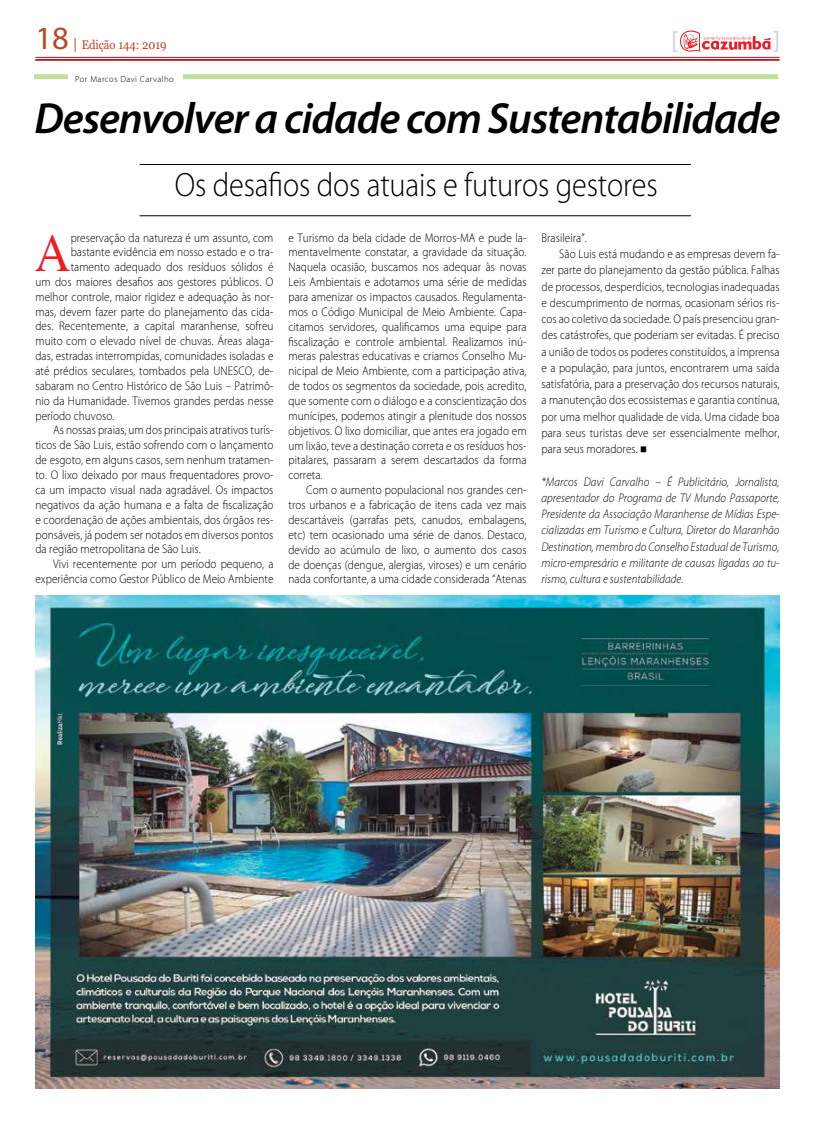
<style>
.page{position:relative;width:815px;height:1124px;background:#fff}
.page>*{position:absolute;margin:0;border:0;box-sizing:border-box;transform-origin:0 0}
.t1{font:55px "Times";color:#ed1d24;scale:.9 1}
.t2{font:italic 600 43.75px "Myriad Pro";letter-spacing:-.025em;color:#000}
.t3{font:300 33.75px "Myriad Pro";letter-spacing:-.005em;color:#000;scale:.9 1}
.t4{font:300 12.5px/14.9px "Myriad Pro";letter-spacing:.005em;color:#000;text-align:justify;scale:.9 1}
.t5{font:italic 300 12.5px/16.2px "Myriad Pro";letter-spacing:.005em;color:#000;text-align:justify;scale:.9 1}
.t6{font:12.5px "Georgia";color:#b74726;scale:.9 1}
.t7{font:300 8.75px "Myriad Pro";letter-spacing:.05em;color:#000}
.s1{font-family:"Myriad Pro";font-size:32.5px}
.s2{font-size:15px}
</style>
<div class="page">
<img style="left:673px;top:31px;width:105px;height:20px">
<div style="left:679px;top:30px;width:93px;height:22px;background:#fff"></div>
<svg style="left:680px;top:30px;width:91px;height:22px"></svg>
<hr style="left:35px;top:57px;width:745px;height:1px;background:#c4161c">
<hr style="left:35px;top:59px;width:745px;height:2px;background:#c4161c">
<div style="left:34px;top:74px;width:744px;height:5px;background:#c4df9b"></div>
<img style="left:35px;top:595px;width:744px;height:493px">
<div style="left:68px;top:72px;width:115px;height:15px;background:#fff"></div>
<hr style="left:140px;top:164px;width:551px;height:1px;background:#000">
<hr style="left:140px;top:215px;width:551px;height:1px;background:#000">
<p class="t6" style="left:35px;top:37px;width:147px"><span class="s1">18</span> <span class="s2">|</span> Edição 144: 2019</p>
<p class="t7" style="left:75px;top:74px;width:100px">Por Marcos Davi Carvalho</p>
<h2 class="t2" style="left:35px;top:90px;width:747px">Desenvolver a cidade com Sustentabilidade</h2>
<h3 class="t3" style="left:175px;top:165px;width:538px">Os desafios dos atuais e futuros gestores</h3>
<h1 class="t1" style="left:35px;top:212px;width:41px">A</h1>
<p class="t4" style="left:71px;top:230px;width:227px">preservação da natureza é um assunto, com</p>
<p class="t4" style="left:71px;top:244px;width:227px">bastante evidência em nosso estado e o tra-</p>
<p class="t4" style="left:71px;top:259px;width:227px">tamento adequado dos resíduos sólidos é</p>
<p class="t4" style="left:35px;top:274px;width:266px">um dos maiores desafios aos gestores públicos. O</p>
<p class="t4" style="left:35px;top:289px;width:266px">melhor controle, maior rigidez e adequação às nor-</p>
<p class="t4" style="left:35px;top:304px;width:266px">mas, devem fazer parte do planejamento das cida-</p>
<p class="t4" style="left:35px;top:318px;width:266px">des. Recentemente, a capital maranhense, sofreu</p>
<p class="t4" style="left:35px;top:333px;width:266px">muito com o elevado nível de chuvas. Áreas alaga-</p>
<p class="t4" style="left:35px;top:348px;width:266px">das, estradas interrompidas, comunidades isoladas e</p>
<p class="t4" style="left:35px;top:363px;width:266px">até prédios seculares, tombados pela UNESCO, de-</p>
<p class="t4" style="left:35px;top:378px;width:266px">sabaram no Centro Histórico de São Luis – Patrimô-</p>
<p class="t4" style="left:35px;top:393px;width:266px">nio da Humanidade. Tivemos grandes perdas nesse</p>
<p class="t4" style="left:35px;top:408px;width:89px">período chuvoso.</p>
<p class="t4" style="left:53px;top:422px;width:246px">As nossas praias, um dos principais atrativos turís-</p>
<p class="t4" style="left:35px;top:437px;width:266px">ticos de São Luis, estão sofrendo com o lançamento</p>
<p class="t4" style="left:35px;top:452px;width:266px">de esgoto, em alguns casos, sem nenhum tratamen-</p>
<p class="t4" style="left:35px;top:467px;width:266px">to. O lixo deixado por maus frequentadores provo-</p>
<p class="t4" style="left:35px;top:482px;width:266px">ca um impacto visual nada agradável. Os impactos</p>
<p class="t4" style="left:35px;top:497px;width:266px">negativos da ação humana e a falta de fiscalização</p>
<p class="t4" style="left:35px;top:512px;width:266px">e coordenação de ações ambientais, dos órgãos res-</p>
<p class="t4" style="left:35px;top:527px;width:266px">ponsáveis, já podem ser notados em diversos pontos</p>
<p class="t4" style="left:35px;top:541px;width:185px">da região metropolitana de São Luis.</p>
<p class="t4" style="left:53px;top:556px;width:246px">Vivi recentemente por um período pequeno, a</p>
<p class="t4" style="left:35px;top:571px;width:266px">experiência como Gestor Público de Meio Ambiente</p>
<p class="t4" style="left:288px;top:230px;width:266px">e Turismo da bela cidade de Morros-MA e pude la&shy;mentavelmente constatar, a gravidade da situação.<br>Naquela ocasião, buscamos nos adequar às novas Leis Ambientais e adotamos uma série de medidas para amenizar os impactos causados. Regulamenta&shy;mos o Código Municipal de Meio Ambiente. Capa&shy;citamos servidores, qualificamos uma equipe para fiscalização e controle ambiental. Realizamos inú&shy;meras palestras educativas e criamos Conselho Mu&shy;nicipal de Meio Ambiente, com a participação ativa, de todos os segmentos da sociedade, pois acredito, que somente com o diálogo e a conscientização dos munícipes, podemos atingir a plenitude dos nossos objetivos. O lixo domiciliar, que antes era jogado em um lixão, teve a destinação correta e os resíduos hos&shy;pitalares, passaram a serem descartados da forma correta.</p>
<p class="t4" style="left:288px;top:482px;width:266px;text-indent:18px">Com o aumento populacional nos grandes cen&shy;tros urbanos e a fabricação de itens cada vez mais descartáveis (garrafas pets, canudos, embalagens, etc) tem ocasionado uma série de danos. Destaco, devido ao acúmulo de lixo, o aumento dos casos de doenças (dengue, alergias, viroses) e um cenário nada confortante, a uma cidade considerada “Atenas</p>
<p class="t4" style="left:542px;top:230px;width:52px">Brasileira”.</p>
<p class="t4" style="left:559px;top:246px;width:246px">São Luis está mudando e as empresas devem fa-</p>
<p class="t4" style="left:542px;top:262px;width:266px">zer parte do planejamento da gestão pública. Falhas</p>
<p class="t4" style="left:542px;top:279px;width:266px">de processos, desperdícios, tecnologias inadequadas</p>
<p class="t4" style="left:542px;top:295px;width:266px">e descumprimento de normas, ocasionam sérios ris-</p>
<p class="t4" style="left:542px;top:311px;width:266px">cos ao coletivo da sociedade. O país presenciou gran-</p>
<p class="t4" style="left:542px;top:327px;width:266px">des catástrofes, que poderiam ser evitadas. É preciso</p>
<p class="t4" style="left:542px;top:344px;width:266px">a união de todos os poderes constituídos, a imprensa</p>
<p class="t4" style="left:542px;top:360px;width:266px">e a população, para juntos, encontrarem uma saída</p>
<p class="t4" style="left:542px;top:376px;width:266px">satisfatória, para a preservação dos recursos naturais,</p>
<p class="t4" style="left:542px;top:392px;width:266px">a manutenção dos ecossistemas e garantia contínua,</p>
<p class="t4" style="left:542px;top:409px;width:266px">por uma melhor qualidade de vida. Uma cidade boa</p>
<p class="t4" style="left:542px;top:425px;width:266px">para seus turistas deve ser essencialmente melhor,</p>
<p class="t4" style="left:542px;top:441px;width:119px">para seus moradores. ■</p>
<p class="t5" style="left:541px;top:473px;width:266px">*Marcos Davi Carvalho – É Publicitário, Jornalista, apresentador do Programa de TV Mundo Passaporte, Presidente da Associação Maranhense de Mídias Espe&shy;cializadas em Turismo e Cultura, Diretor do Maranhão Destination, membro do Conselho Estadual de Turismo, micro-empresário e militante de causas ligadas ao tu&shy;rismo, cultura e sustentabilidade.</p>
</div>
